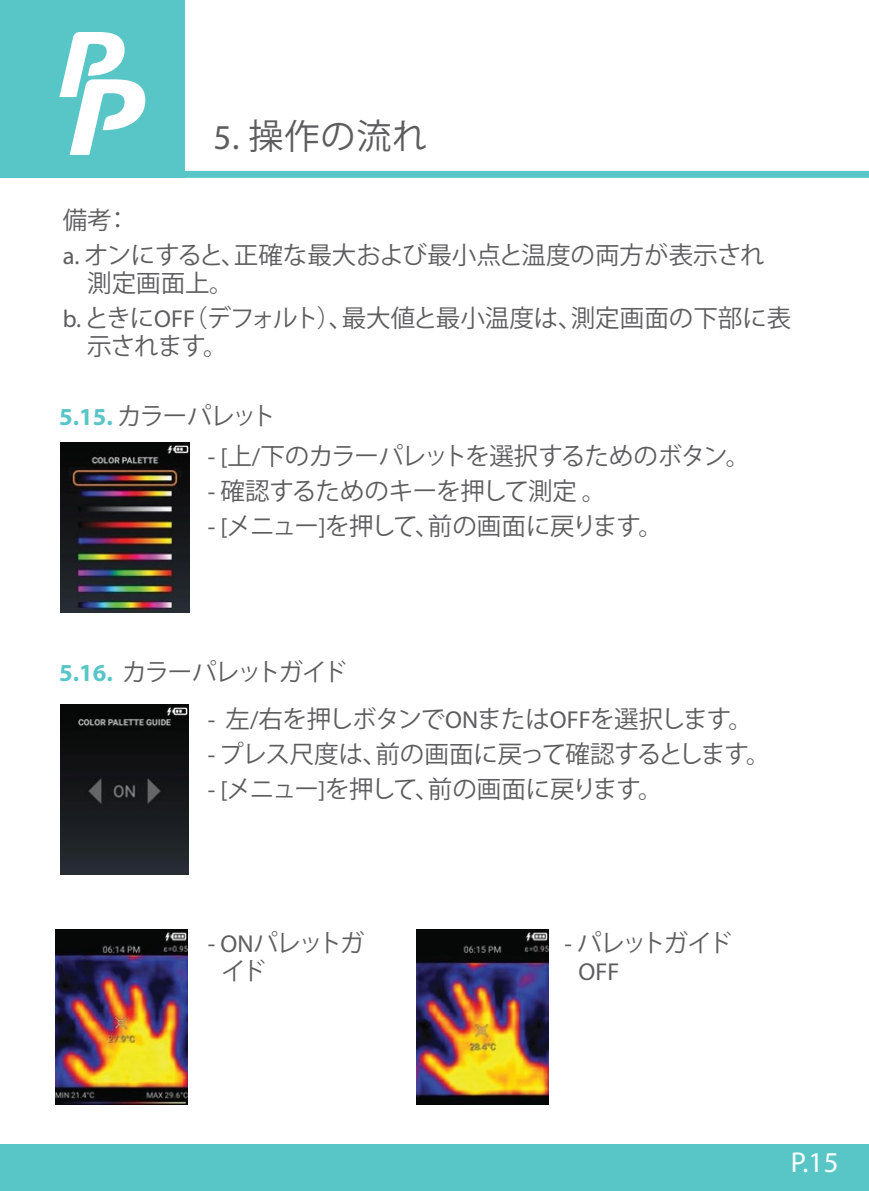
<style>
.page{position:relative;width:869px;height:1191px;background:#fff}
.page>*{position:absolute;margin:0;border:0;box-sizing:border-box;transform-origin:0 0}
.t1{font:35px "Koz Go Pr 6 N";letter-spacing:.025em;color:#5d5d60}
.t2{font:28.7px "Myriad Pro";color:#fff}
.t3{font:24.5px/28px "Koz Go Pr 6 N";letter-spacing:-.04em;color:#5d5d60}
.t4{font:24.5px/35px "Koz Go Pr 6 N";color:#5d5d60}
.t5{font:24.5px "Koz Go Pr 6 N";letter-spacing:-.07em;color:#5d5d60}
.t6{font:24.5px "Koz Go Pr 6 N";letter-spacing:-.02em;color:#5d5d60}
.t7{font:24.5px "Koz Go Pr 6 N";letter-spacing:-.09em;color:#5d5d60}
.t8{font:24.5px "Myriad Pro";color:#5d5d60}
.s1{font-family:"Myriad Pro"}
.s2{font-family:"Myriad Pro";font-weight:700;color:#59c5c7}
</style>
<div class="page">
<div style="left:0;top:0;width:184px;height:178px;background:#58c5c7"></div>
<svg style="left:59px;top:32px;width:86px;height:123px"></svg>
<div style="left:184px;top:171px;width:684px;height:7px;background:#58c5c7"></div>
<div style="left:0;top:1144px;width:868px;height:47px;background:#58c5c7"></div>
<img style="left:61px;top:442px;width:128px;height:170px">
<img style="left:60px;top:705px;width:128px;height:169px">
<img style="left:56px;top:929px;width:132px;height:175px">
<img style="left:416px;top:929px;width:132px;height:175px">
<h1 class="t1" style="left:213px;top:116px;width:215px"><span class="s1">5.</span> 操作の流れ</h1>
<p class="t4" style="left:63px;top:203px;width:703px">備考：<br><span class="s1">a.</span> オンにすると、正確な最大および最小点と温度の両方が表示され</p>
<p class="t4" style="left:63px;top:266px;width:729px;text-indent:24px">測定画面上。<br><span class="s1">b.</span> ときに<span class="s1">OFF</span>（デフォルト）、最大値と最小温度は、測定画面の下部に表</p>
<p class="t3" style="left:87px;top:332px;width:142px">示されます。</p>
<p class="t5" style="left:59px;top:402px;width:218px"><span class="s2">5.15.</span> カラーパレット</p>
<p class="t3" style="left:208px;top:443px;width:544px"><span class="s1">- [</span>上<span class="s1">/</span>下のカラーパレットを選択するためのボタン。</p>
<p class="t6" style="left:208px;top:477px;width:400px"><span class="s1">-</span> 確認するためのキーを押して測定。</p>
<p class="t3" style="left:208px;top:513px;width:456px"><span class="s1">- [</span>メニュー<span class="s1">]</span>を押して、前の画面に戻ります。</p>
<p class="t5" style="left:59px;top:658px;width:289px"><span class="s2">5.16.</span> カラーパレットガイド</p>
<p class="t3" style="left:208px;top:705px;width:546px"><span class="s1">-</span> 左<span class="s1">/</span>右を押しボタンで<span class="s1">ON</span>または<span class="s1">OFF</span>を選択します。</p>
<p class="t3" style="left:208px;top:740px;width:564px"><span class="s1">-</span> プレス尺度は、前の画面に戻って確認するとします。</p>
<p class="t3" style="left:208px;top:775px;width:456px"><span class="s1">- [</span>メニュー<span class="s1">]</span>を押して、前の画面に戻ります。</p>
<p class="t3" style="left:221px;top:929px;width:144px;text-indent:-13px"><span class="s1">- ON</span>パレットガイド</p>
<p class="t7" style="left:564px;top:929px;width:169px"><span class="s1">-</span> パレットガイド</p>
<p class="t8" style="left:578px;top:957px;width:42px">OFF</p>
<p class="t2" style="left:790px;top:1145px;width:49px">P.15</p>
</div>
